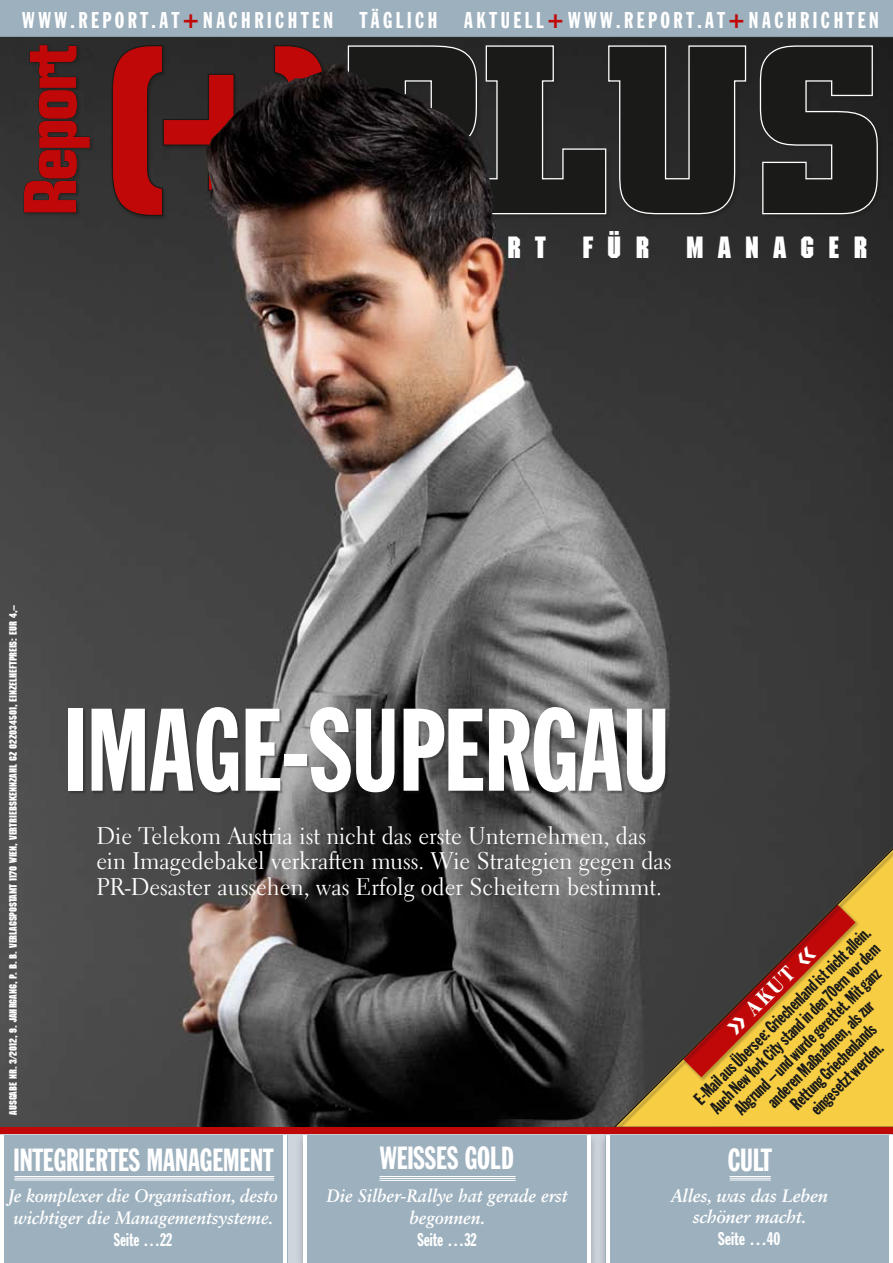
<style>
.page{position:relative;width:893px;height:1263px;background:#fff}
.page>*{position:absolute;margin:0;border:0;box-sizing:border-box;transform-origin:0 0}
.t1{font:115.2px "Franklin Gothic Extra Cond";color:#fff}
.t2{font:31.5px "Franklin Gothic Extra Cond";color:#fff}
.t3{font:700 30px "Machine";letter-spacing:.47em;color:#fff}
.t4{font:24px/25.5px "Electra LH";color:#fff}
.t5{font:22.5px "Franklin Gothic Extra Cond";letter-spacing:.155em;color:#fff}
.t6{font:800 21px "Walbaum Condensed";color:#fff}
.t7{font:18px/18px "Franklin Gothic Extra Cond";color:#1a1a18;text-align:center}
.t8{font:18px/21.6px "Sabon Bold Italic Os F";color:#fff;scale:.94 1}
.t9{font:18px/21px "Sabon Bold Italic Os F";color:#fff;text-align:center}
.t10{font:18px "Franklin Gothic Extra Cond";color:#fff}
.t11{font:18px "Franklin Gothic Extra Cond";color:#fff;scale:.95 1}
.t12{font:18px "Franklin Gothic Extra Cond";color:#fff;scale:.96 1}
.t13{font:700 10.5px "Machine";color:#fff}
.s1{font-size:27px;color:#c00808}
</style>
<div class="page">
<img style="left:0;top:38px;width:893px;height:1089px">
<div style="left:0;top:0;width:893px;height:38px;background:#9db0be"></div>
<hr style="left:0;top:37px;width:893px;height:1px;background:#1a1a18">
<div style="left:23px;top:44px;width:72px;height:174px;background:#303030"></div>
<svg style="left:24px;top:45px;width:66px;height:168px"></svg>
<svg style="left:612px;top:820px;width:281px;height:307px;background:#827341"></svg>
<div style="left:0;top:1127px;width:893px;height:8px;background:#c00808"></div>
<div style="left:111px;top:44px;width:772px;height:177px;background:#282828"></div>
<svg style="left:112px;top:45px;width:210px;height:171px"></svg>
<svg style="left:347px;top:45px;width:129px;height:22px"></svg>
<svg style="left:485px;top:45px;width:262px;height:170px"></svg>
<svg style="left:759px;top:45px;width:119px;height:170px"></svg>
<div style="left:597px;top:1131px;width:296px;height:132px;background:#1a1a18;opacity:.3"></div>
<div style="left:606px;top:1135px;width:287px;height:128px;background:#9db0be"></div>
<hr style="left:606px;top:1136px;width:3px;height:127px;background:#fff">
<div style="left:293px;top:1130px;width:307px;height:133px;background:#1a1a18;opacity:.3"></div>
<div style="left:303px;top:1135px;width:288px;height:128px;background:#9db0be"></div>
<hr style="left:303px;top:1136px;width:4px;height:127px;background:#fff">
<hr style="left:587px;top:1135px;width:4px;height:128px;background:#fff">
<div style="left:0;top:1135px;width:287px;height:128px;background:#9db0be"></div>
<hr style="left:283px;top:1135px;width:4px;height:128px;background:#fff">
<hr style="left:889px;top:1135px;width:4px;height:128px;background:#fff">
<hr style="left:0;top:1136px;width:4px;height:127px;background:#fff">
<hr style="left:730px;top:1176px;width:41px;height:1px;background:#fff">
<hr style="left:730px;top:1178px;width:41px;height:1px;background:#fff">
<hr style="left:730px;top:1180px;width:41px;height:1px;background:#fff">
<hr style="left:379px;top:1176px;width:137px;height:1px;background:#fff">
<hr style="left:379px;top:1178px;width:137px;height:1px;background:#fff">
<hr style="left:379px;top:1180px;width:137px;height:1px;background:#fff">
<hr style="left:14px;top:1176px;width:260px;height:1px;background:#fff">
<hr style="left:14px;top:1178px;width:260px;height:1px;background:#fff">
<hr style="left:14px;top:1180px;width:260px;height:1px;background:#fff">
<div style="left:68px;top:707px;width:602px;height:89px;background:#1a1a18;opacity:.4"></div>
<img style="left:207px;top:67px;width:296px;height:257px">
<svg style="left:683px;top:904px;width:172px;height:173px;background:#9d6c34"></svg>
<p class="t5" style="left:22px;top:8px;width:311px">WWW.REPORT.AT<span class="s1">+</span>NACHRICHTEN</p>
<p class="t5" style="left:360px;top:8px;width:519px">TÄGLICH AKTUELL<span class="s1">+</span>WWW.REPORT.AT<span class="s1">+</span>NACHRICHTEN</p>
<h3 class="t3" style="left:338px;top:229px;width:531px">MEHRWERT FÜR MANAGER</h3>
<p class="t13" style="left:7px;top:1115px;width:512px;rotate:-90deg">AUSGABE NR. 3/2012, 9. JAHRGANG, P. B. B. VERLAGSPOSTAMT 1170 WIEN, VERTRIEBSKENNZAHL GZ 02Z034501, EINZELHEFTPREIS: EUR 4,−</p>
<h1 class="t1" style="left:64px;top:689px;width:607px">IMAGE-SUPERGAU</h1>
<h3 class="t4" style="left:96px;top:823px;width:577px">Die Telekom Austria ist nicht das erste Unternehmen, das ein Imagedebakel verkraften muss. Wie Strategien gegen das<br>PR-Desaster aussehen, was Erfolg oder Scheitern bestimmt.</h3>
<p class="t7" style="left:690px;top:1094px;width:243px;rotate:-45deg">E-MAILAUS ÜBERSEE: GRIECHENLAND IST NICHT ALLEIN.<br>AUCH NEW YORK CITY STAND IN DEN 70ERN VORDEM ABGRUND – UND WURDE GERETTET. MIT GANZ ANDEREN MAßNAHMEN, ALS ZUR<br>RETTUNG GRIECHENLANDS<br>EINGESETZT WERDEN.</p>
<p class="t6" style="left:740px;top:1003px;width:62px;rotate:-45deg">AKUT</p>
<h2 class="t2" style="left:14px;top:1143px;width:261px">INTEGRIERTES MANAGEMENT</h2>
<h2 class="t2" style="left:380px;top:1141px;width:136px">WEISSES GOLD</h2>
<p class="t8" style="left:327px;top:1185px;width:258px;text-align:center">Die Silber-Rallye hat gerade erst begonnen.</p>
<p class="t12" style="left:417px;top:1229px;width:63px">SEITE …32</p>
<p class="t8" style="left:8px;top:1185px;width:288px">Je komplexer die Organisation, desto wichtiger die Managementsysteme.</p>
<p class="t11" style="left:114px;top:1229px;width:63px">SEITE …22</p>
<h2 class="t2" style="left:728px;top:1143px;width:45px">CULT</h2>
<p class="t9" style="left:671px;top:1185px;width:159px">Alles, was das Leben schöner macht.</p>
<p class="t10" style="left:718px;top:1229px;width:64px">SEITE …40</p>
</div>
